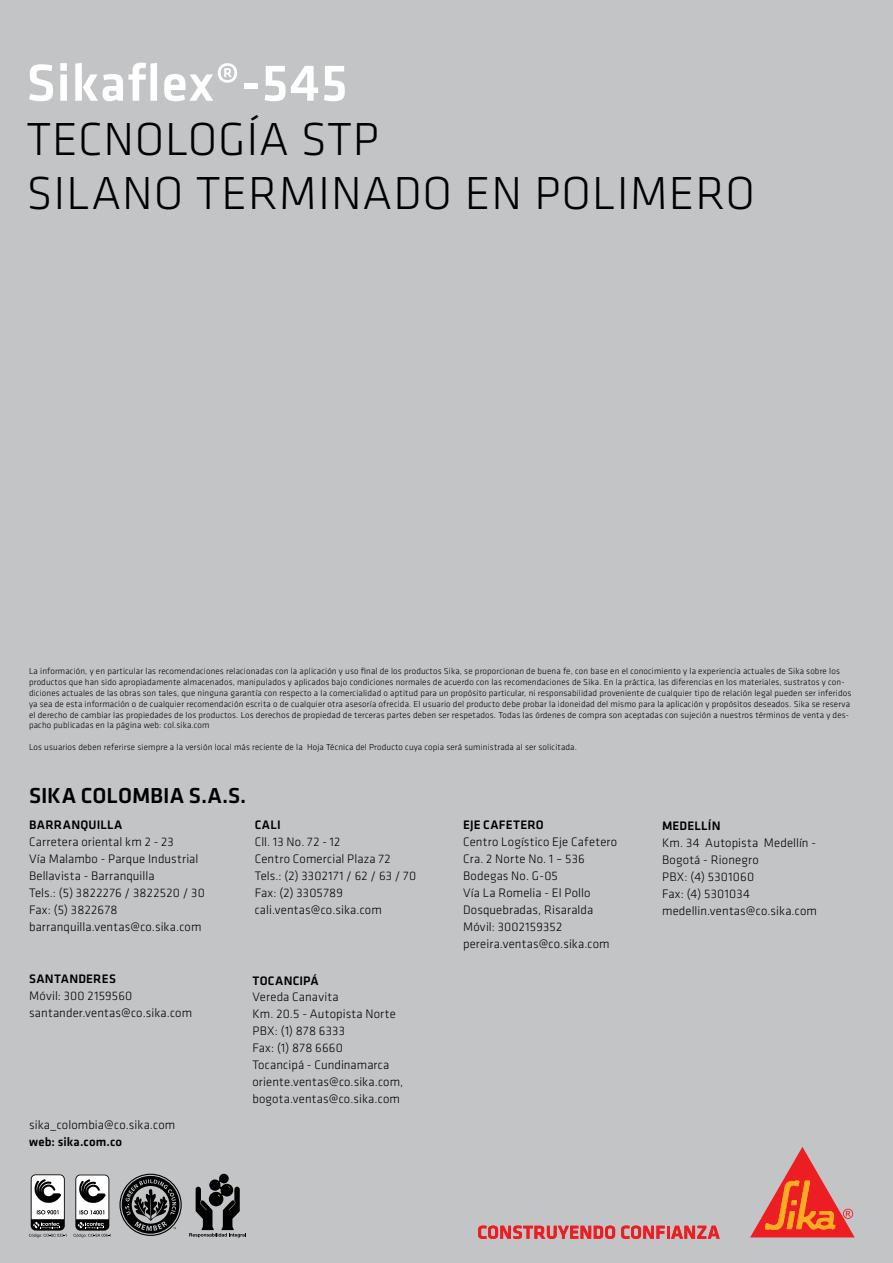
<style>
.page{position:relative;width:893px;height:1263px;background:#c2c4c6}
.page>*{position:absolute;margin:0;border:0;box-sizing:border-box;transform-origin:0 0}
.t1{font:500 54px "Klavika";letter-spacing:.015em;color:#fff}
.t2{font:300 48px/54px "Klavika";letter-spacing:.02em;color:#000}
.t3{font:500 22.5px "Klavika";letter-spacing:-.005em;color:#000}
.t4{font:300 12.75px/17px "Klavika";letter-spacing:.015em;color:#000}
.t5{font:500 12.75px "Klavika";letter-spacing:.02em;color:#000}
.t6{font:300 9px/10.8px "Klavika";letter-spacing:.015em;color:#000}
</style>
<div class="page">
<svg style="left:29px;top:1174px;width:37px;height:63px;background:#9d9d9d"></svg>
<svg style="left:189px;top:1175px;width:57px;height:62px"></svg>
<svg style="left:74px;top:1174px;width:37px;height:63px;background:#9d9d9d"></svg>
<svg style="left:119px;top:1174px;width:63px;height:62px"></svg>
<svg style="left:750px;top:1147px;width:105px;height:90px"></svg>
<svg style="left:478px;top:1225px;width:242px;height:14px"></svg>
<h1 class="t1" style="left:27px;top:46px;width:323px">Sikaflex®-545</h1>
<h2 class="t2" style="left:27px;top:111px;width:730px">TECNOLOGÍA STP<br>SILANO TERMINADO EN POLIMERO</h2>
<p class="t6" style="left:29px;top:666px;width:824px">La información, y en particular las recomendaciones relacionadas con la aplicación y uso final de los productos Sika, se proporcionan de buena fe, con base en el conocimiento y la experiencia actuales de Sika sobre los productos que han sido apropiadamente almacenados, manipulados y aplicados bajo condiciones normales de acuerdo con las recomendaciones de Sika. En la práctica, las diferencias en los materiales, sustratos y con&shy;diciones actuales de las obras son tales, que ninguna garantía con respecto a la comercialidad o aptitud para un propósito particular, ni responsabilidad proveniente de cualquier tipo de relación legal pueden ser inferidos ya sea de esta información o de cualquier recomendación escrita o de cualquier otra asesoría ofrecida. El usuario del producto debe probar la idoneidad del mismo para la aplicación y propósitos deseados. Sika se reserva el derecho de cambiar las propiedades de los productos. Los derechos de propiedad de terceras partes deben ser respetados. Todas las órdenes de compra son aceptadas con sujeción a nuestros términos de venta y des&shy;pacho publicadas en la página web: col.sika.com</p>
<p class="t6" style="left:29px;top:741px;width:549px">Los usuarios deben referirse siempre a la versión local más reciente de la Hoja Técnica del Producto cuya copia será suministrada al ser solicitada.</p>
<h3 class="t3" style="left:29px;top:780px;width:219px">SIKA COLOMBIA S.A.S.</h3>
<h3 class="t5" style="left:29px;top:816px;width:95px">BARRANQUILLA</h3>
<h3 class="t4" style="left:29px;top:833px;width:177px">Carretera oriental km 2 - 23<br>Vía Malambo - Parque Industrial<br>Bellavista - Barranquilla<br>Tels.: (5) 3822276 / 3822520 / 30<br>Fax: (5) 3822678 barranquilla.ventas@co.sika.com</h3>
<h3 class="t5" style="left:255px;top:816px;width:28px">CALI</h3>
<h3 class="t4" style="left:255px;top:833px;width:163px">Cll. 13 No. 72 - 12<br>Centro Comercial Plaza 72<br>Tels.: (2) 3302171 / 62 / 63 / 70<br>Fax: (2) 3305789 cali.ventas@co.sika.com</h3>
<h3 class="t5" style="left:29px;top:970px;width:88px">SANTANDERES</h3>
<h3 class="t4" style="left:29px;top:987px;width:164px">Móvil: 300 2159560 santander.ventas@co.sika.com</h3>
<h3 class="t4" style="left:29px;top:1116px;width:148px">sika_colombia@co.sika.com</h3>
<h3 class="t5" style="left:29px;top:1133px;width:95px">web: sika.com.co</h3>
<h3 class="t5" style="left:252px;top:972px;width:68px">TOCANCIPÁ</h3>
<h3 class="t4" style="left:252px;top:989px;width:152px">Vereda Canavita<br>Km. 20.5 - Autopista Norte<br>PBX: (1) 878 6333<br>Fax: (1) 878 6660<br>Tocancipá - Cundinamarca oriente.ventas@co.sika.com, bogota.ventas@co.sika.com</h3>
<h3 class="t5" style="left:463px;top:816px;width:82px">EJE CAFETERO</h3>
<h3 class="t4" style="left:463px;top:833px;width:156px">Centro Logístico Eje Cafetero<br>Cra. 2 Norte No. 1 – 536<br>Bodegas No. G-05<br>Vía La Romelia - El Pollo<br>Dosquebradas, Risaralda<br>Móvil: 3002159352 pereira.ventas@co.sika.com</h3>
<h3 class="t5" style="left:662px;top:817px;width:60px">MEDELLÍN</h3>
<h3 class="t4" style="left:662px;top:834px;width:156px">Km. 34 Autopista Medellín -<br>Bogotá - Rionegro<br>PBX: (4) 5301060<br>Fax: (4) 5301034 medellin.ventas@co.sika.com</h3>
</div>
